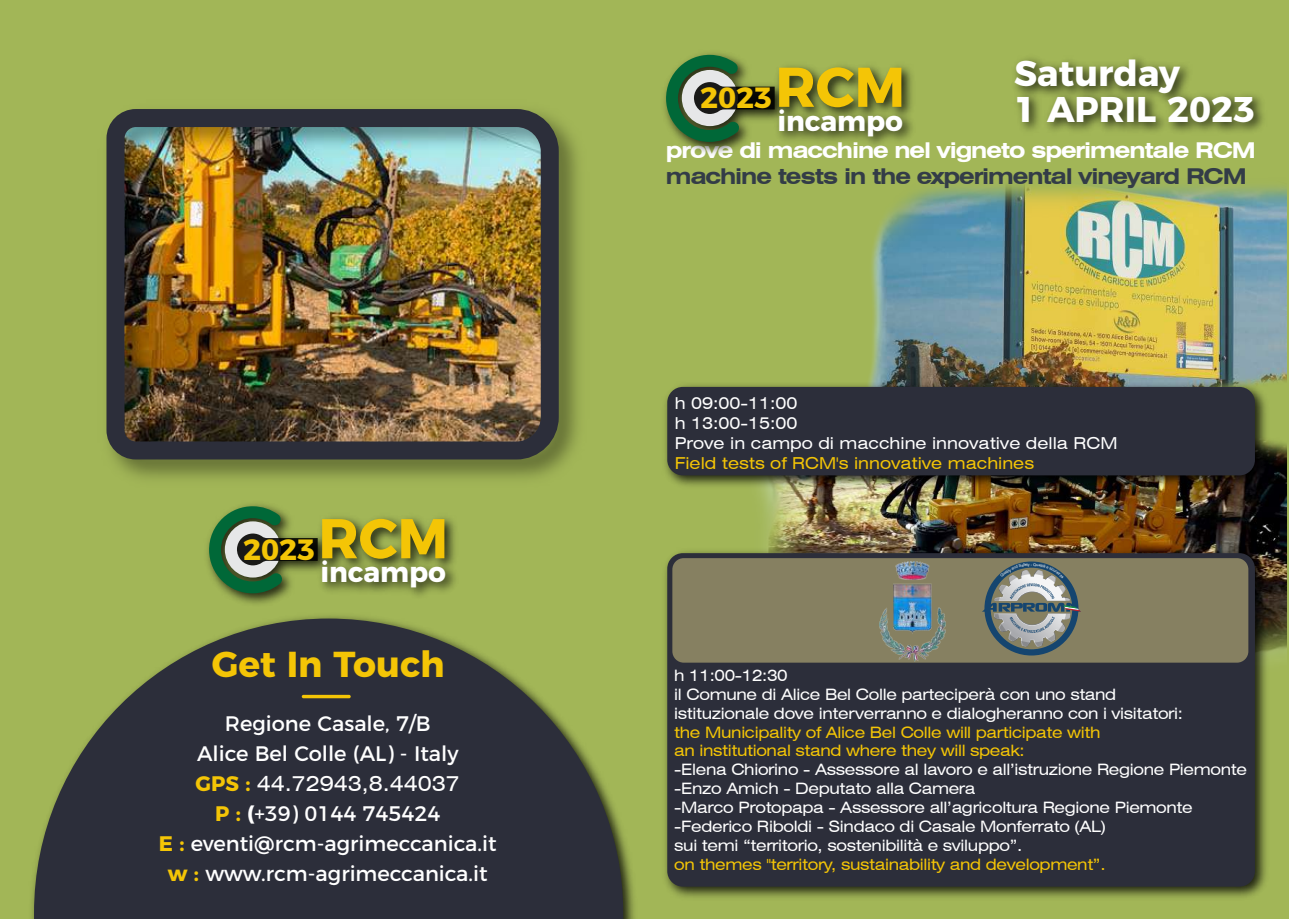
<style>
.page{position:relative;width:1289px;height:919px;background:#fff}
.page>*{position:absolute;margin:0;border:0;box-sizing:border-box;transform-origin:0 0}
.t1{font:700 55.8px "Montserrat";color:#f4c506}
.t2{font:700 36px "Montserrat";color:#f4c506}
.t3{font:700 35.7px/35.7px "Montserrat";color:#fff}
.t4{font:700 29.25px "Montserrat";color:#f4c506}
.t5{font:700 27.9px "Montserrat";color:#fff}
.t6{font:700 expanded 21.9px "Swiss 721 BT";letter-spacing:-.05em;color:#fff}
.t7{font:700 expanded 21.9px "Swiss 721 BT";letter-spacing:-.05em;color:#333c47}
.t8{font:21px/30px "Montserrat";color:#fff;text-align:center}
.t9{font:expanded 21px "Swiss 721 BT";color:#fff}
.t10{font:expanded 16.5px/19.8px "Swiss 721 BT";color:#fff}
.t11{font:expanded 16.5px "Swiss 721 BT";color:#f4c506}
.t12{font:expanded 15.75px/18.9px "Swiss 721 BT";letter-spacing:-.02em;color:#fff}
.t13{font:expanded 15.75px/18.9px "Swiss 721 BT";letter-spacing:-.02em;color:#f4c506}
.t14{font:3.9px "Arial";color:#fff}
.s1{font-family:"Montserrat";font-weight:700;font-stretch:normal;color:#f4c506}
.s2{font-weight:700;color:#f4c506}
.s3{font-weight:700}
</style>
<div class="page">
<div style="left:0;top:0;width:1288px;height:918px;background:#a2b657"></div>
<img style="left:760px;top:185px;width:525px;height:473px">
<img style="left:32px;top:615px;width:603px;height:303px">
<svg style="left:34px;top:618px;width:589px;height:300px;fill:#2c2e3a"></svg>
<img style="left:1015px;top:58px;width:249px;height:74px">
<img style="left:207px;top:504px;width:249px;height:100px">
<svg style="left:209px;top:506px;width:109px;height:87px"></svg>
<svg style="left:302px;top:694px;width:49px;height:4px"></svg>
<img style="left:104px;top:106px;width:463px;height:362px">
<img style="left:665px;top:378px;width:607px;height:114px">
<div style="left:667px;top:387px;width:587px;height:88px;background:#2c2e3a;border-radius:16px"></div>
<img style="left:665px;top:544px;width:607px;height:354px">
<div style="left:667px;top:553px;width:587px;height:333px;background:#2c2e3a;border-radius:16px"></div>
<div style="left:672px;top:558px;width:576px;height:104px;background:#868061;border-radius:11px"></div>
<img style="left:879px;top:561px;width:66px;height:100px">
<div style="left:984px;top:561px;width:94px;height:94px;border:6px solid #15456f;border-radius:50%"></div>
<img style="left:664px;top:53px;width:249px;height:100px">
<svg style="left:665px;top:55px;width:109px;height:87px"></svg>
<svg style="left:982px;top:563px;width:99px;height:83px"></svg>
<h3 class="t4" style="left:243px;top:525px;width:74px">2023</h3>
<h1 class="t1" style="left:318px;top:492px;width:131px">RCM</h1>
<h3 class="t5" style="left:320px;top:549px;width:127px">incampo</h3>
<h2 class="t2" style="left:212px;top:634px;width:234px">Get In Touch</h2>
<h3 class="t8" style="left:197px;top:707px;width:263px">Regione Casale, 7/B<br>Alice Bel Colle (AL) - Italy</h3>
<h3 class="t9" style="left:195px;top:771px;width:266px"><span class="s1">GPS :</span> 44.72943,8.44037</h3>
<h3 class="t8" style="left:159px;top:797px;width:339px"><span class="s2">P :</span> <span class="s3">(</span>+39) 0144 745424<br><span class="s2">E :</span> eventi@rcm-agrimeccanica.it <span class="s2">w :</span> www.rcm-agrimeccanica.it</h3>
<h3 class="t4" style="left:700px;top:74px;width:74px">2023</h3>
<h1 class="t1" style="left:775px;top:41px;width:131px">RCM</h1>
<h3 class="t5" style="left:777px;top:98px;width:127px">incampo</h3>
<h3 class="t3" style="left:1014px;top:52px;width:242px">Saturday<br>1 APRIL 2023</h3>
<h3 class="t6" style="left:665px;top:137px;width:591px">prove di macchine nel vigneto sperimentale RCM</h3>
<h3 class="t7" style="left:665px;top:163px;width:582px">machine tests in the experimental vineyard RCM</h3>
<p class="t10" style="left:674px;top:393px;width:444px">h 09:00-11:00<br>h 13:00-15:00<br>Prove in campo di macchine innovative della RCM</p>
<p class="t11" style="left:674px;top:453px;width:361px">Field tests of RCM's innovative machines</p>
<p class="t14" style="left:1030px;top:561px;width:3px">-</p>
<p class="t12" style="left:674px;top:665px;width:510px">h 11:00-12:30<br>il Comune di Alice Bel Colle parteciperà con uno stand istituzionale dove interverranno e dialogheranno con i visitatori:</p>
<p class="t13" style="left:674px;top:722px;width:427px">the Municipality of Alice Bel Colle will participate with an institutional stand where they will speak:</p>
<p class="t12" style="left:674px;top:760px;width:574px">-Elena Chiorino - Assessore al lavoro e all’istruzione Regione Piemonte -Enzo Amich - Deputato alla Camera<br>-Marco Protopapa - Assessore all’agricoltura Regione Piemonte -Federico Riboldi - Sindaco di Casale Monferrato (AL)<br>sui temi “territorio, sostenibilità e sviluppo”.</p>
<p class="t13" style="left:674px;top:854px;width:433px">on themes "territory, sustainability and development”.</p>
</div>
